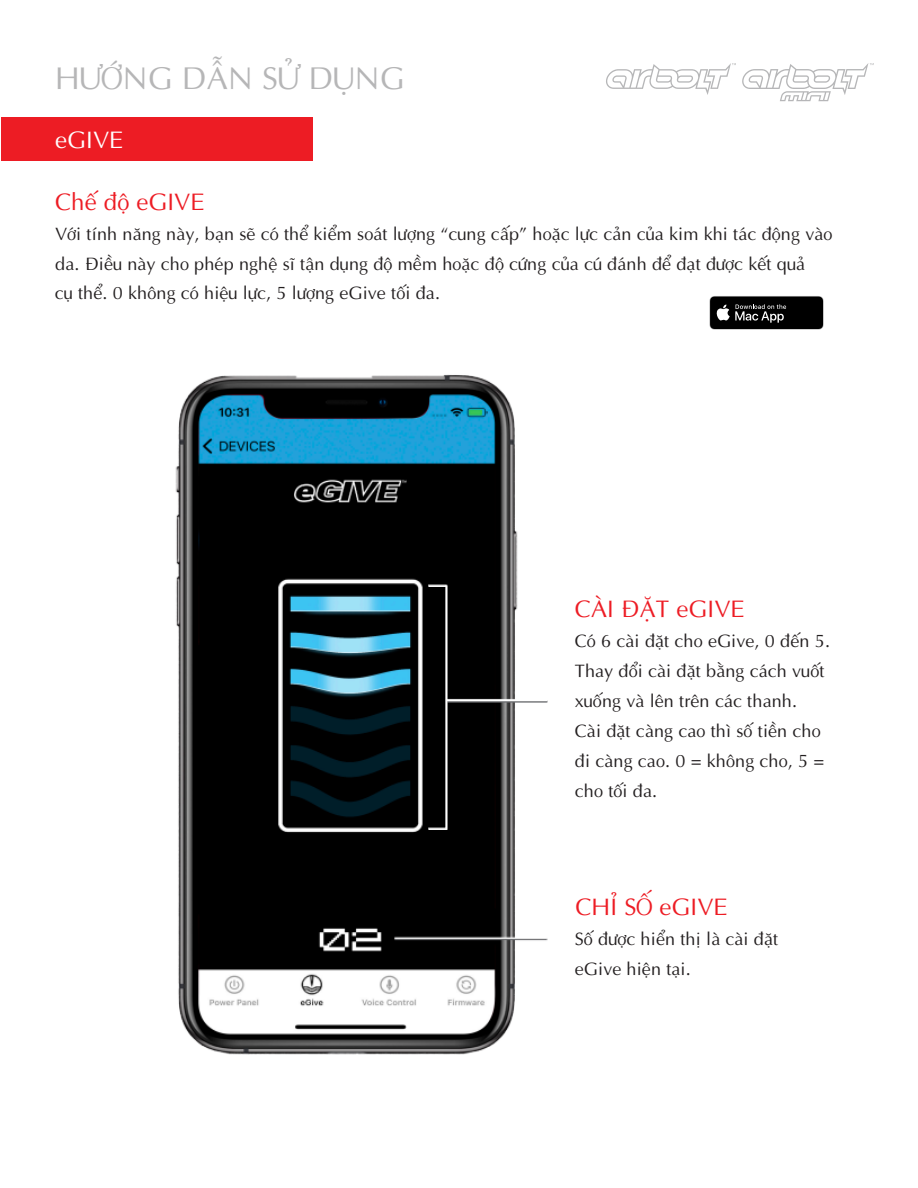
<style>
.page{position:relative;width:918px;height:1188px;background:#fff}
.page>*{position:absolute;margin:0;border:0;box-sizing:border-box;transform-origin:0 0}
.t1{font:31.65px "UTM Aptima";color:#b6b6b7}
.t2{font:24px "UTM Aptima";color:#ed1c24}
.t3{font:24px "UTM Aptima";color:#fff}
.t4{font:18px/30px "UTM Aptima";color:#231f20}
</style>
<div class="page">
<img style="left:175px;top:374px;width:373px;height:681px">
<svg style="left:606px;top:63px;width:130px;height:32px"></svg>
<svg style="left:742px;top:63px;width:132px;height:38px"></svg>
<div style="left:1px;top:118px;width:312px;height:43px;background:#ed1c24"></div>
<svg style="left:709px;top:296px;width:115px;height:34px;background:#262626"></svg>
<hr style="left:447px;top:701px;width:100px;height:2px;background:#6d6e71">
<hr style="left:447px;top:700px;width:100px;height:1px;background:#fff">
<div style="left:428px;top:585px;width:19px;height:245px;border:2px solid #fff"></div>
<h1 class="t1" style="left:55px;top:55px;width:351px">HƯỚNG DẪN SỬ DỤNG</h1>
<h2 class="t3" style="left:55px;top:122px;width:71px">eGIVE</h2>
<h2 class="t2" style="left:55px;top:183px;width:152px">Chế độ eGIVE</h2>
<p class="t4" style="left:55px;top:217px;width:779px">Với tính năng này, bạn sẽ có thể kiểm soát lượng “cung cấp” hoặc lực cản của kim khi tác động vào da. Điều này cho phép nghệ sĩ tận dụng độ mềm hoặc độ cứng của cú đánh để đạt được kết quả</p>
<p class="t4" style="left:55px;top:276px;width:387px">cụ thể. 0 không có hiệu lực, 5 lượng eGive tối đa.</p>
<h2 class="t2" style="left:575px;top:591px;width:172px">CÀI ĐẶT eGIVE</h2>
<p class="t4" style="left:575px;top:624px;width:257px">Có 6 cài đặt cho eGive, 0 đến 5.<br>Thay đổi cài đặt bằng cách vuốt xuống và lên trên các thanh.<br>Cài đặt càng cao thì số tiền cho đi càng cao. 0 = không cho, 5 = cho tối đa.</p>
<h2 class="t2" style="left:575px;top:889px;width:155px">CHỈ SỐ eGIVE</h2>
<p class="t4" style="left:575px;top:923px;width:205px">Số được hiển thị là cài đặt eGive hiện tại.</p>
</div>
